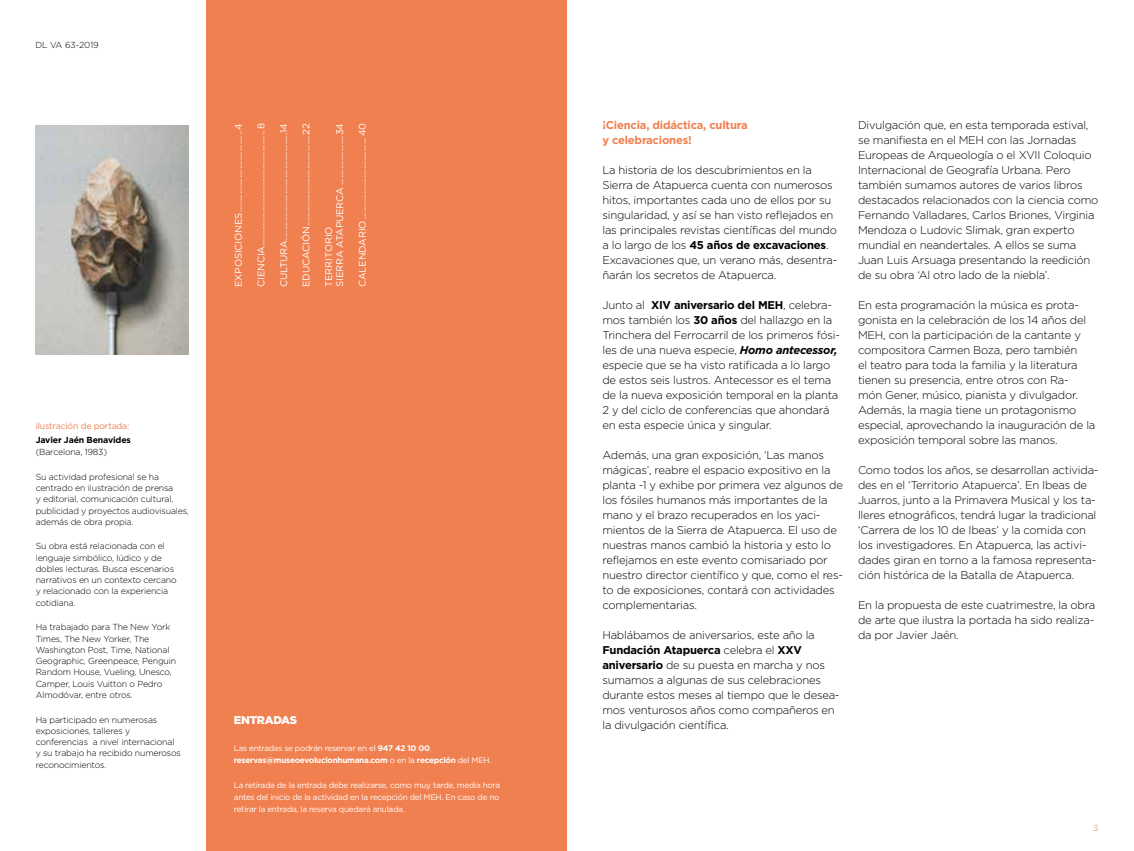
<style>
.page{position:relative;width:1134px;height:851px;background:#fff}
.page>*{position:absolute;margin:0;border:0;box-sizing:border-box;transform-origin:0 0}
.t1{font:300 11.25px/15px "Gotham HTF";letter-spacing:-.02em;color:#000}
.t2{font:700 11.25px/15px "Gotham HTF";letter-spacing:-.02em;color:#f08050}
.t3{font:900 11.25px "Gotham HTF";letter-spacing:-.02em;color:#fff}
.t4{font:9.62px/11.2px "Gotham HTF";letter-spacing:-.01em;color:#fff}
.t5{font:300 8.75px/11.2px "Gotham HTF";letter-spacing:-.02em;color:#000}
.t6{font:8.75px "Gotham HTF";letter-spacing:-.02em;color:#f08050}
.t7{font:700 8.75px "Gotham HTF";letter-spacing:-.02em;color:#000}
.t8{font:300 8.75px "Gotham HTF";color:#f08050}
.t9{font:8.12px/12.1px "Gotham HTF";letter-spacing:-.03em;color:#fff;text-align:justify}
.t10{font:700 8.12px/12.1px "Gotham HTF";letter-spacing:-.03em;color:#fff}
.s1{font-weight:400}
.s2{font-weight:300}
.s3{font-weight:700}
.s4{font-weight:700;font-style:italic}
</style>
<div class="page">
<div style="left:207px;top:0;width:360px;height:850px;background:#f08050"></div>
<img style="left:36px;top:125px;width:152px;height:229px">
<p class="t5" style="left:35px;top:39px;width:65px">DL VA 63-2019</p>
<p class="t4" style="left:233px;top:287px;width:165px;rotate:-90deg">EXPOSICIONES....................................4</p>
<p class="t4" style="left:255px;top:287px;width:165px;rotate:-90deg">CIENCIA................................................... 8</p>
<p class="t4" style="left:278px;top:287px;width:165px;rotate:-90deg">CULTURA...............................................14</p>
<p class="t4" style="left:300px;top:287px;width:165px;rotate:-90deg">EDUCACIÓN........................................22</p>
<p class="t4" style="left:323px;top:287px;width:165px;rotate:-90deg">TERRITORIO<br>SIERRA ATAPUERCA ......................34</p>
<p class="t4" style="left:357px;top:287px;width:165px;rotate:-90deg">CALENDARIO ....................................40</p>
<p class="t6" style="left:36px;top:421px;width:95px">ilustración de portada:</p>
<p class="t7" style="left:36px;top:434px;width:97px">Javier Jaén Benavides</p>
<p class="t5" style="left:36px;top:446px;width:73px">(Barcelona, 1983)</p>
<p class="t5" style="left:36px;top:471px;width:155px">Su actividad profesional se ha centrado en ilustración de prensa<br>y editorial, comunicación cultural, publicidad y proyectos audiovisuales, además de obra propia.</p>
<p class="t5" style="left:36px;top:540px;width:142px">Su obra está relacionada con el lenguaje simbólico, lúdico y de dobles lecturas. Busca escenarios narrativos en un contexto cercano y relacionado con la experiencia cotidiana.</p>
<p class="t5" style="left:36px;top:621px;width:142px">Ha trabajado para The New York<br>Times, The New Yorker, The<br>Washington Post, Time, National<br>Geographic, Greenpeace, Penguin<br>Random House, Vueling, Unesco,<br>Camper, Louis Vuitton o Pedro<br>Almodóvar, entre otros.</p>
<p class="t5" style="left:36px;top:713px;width:147px">Ha participado en numerosas exposiciones, talleres y conferencias a nivel internacional y su trabajo ha recibido numerosos reconocimientos.</p>
<p class="t3" style="left:234px;top:713px;width:65px">ENTRADAS</p>
<p class="t10" style="left:234px;top:742px;width:259px"><span class="s1">Las entradas se podrán reservar en el</span> 947 42 10 00<span class="s2">, </span>reservas@museoevolucionhumana.com <span class="s1">o en la</span> recepción <span class="s1">del MEH.</span></p>
<p class="t9" style="left:234px;top:778px;width:268px">La retirada de la entrada debe realizarse, como muy tarde, media hora antes del inicio de la actividad en la recepción del MEH. En caso de no retirar la entrada, la reserva quedará anulada.</p>
<p class="t2" style="left:602px;top:117px;width:147px">¡Ciencia, didáctica, cultura y celebraciones!</p>
<p class="t1" style="left:602px;top:162px;width:236px">La historia de los descubrimientos en la Sierra de Atapuerca cuenta con numerosos hitos, importantes cada uno de ellos por su singularidad, y así se han visto reflejados en las principales revistas científicas del mundo a lo largo de los <span class="s3">45 años de excavaciones</span>.<br>Excavaciones que, un verano más, desentra&shy;ñarán los secretos de Atapuerca.</p>
<p class="t1" style="left:602px;top:297px;width:239px">Junto al <span class="s3">XIV aniversario del MEH</span>, celebra&shy;mos también los <span class="s3">30 años</span> del hallazgo en la Trinchera del Ferrocarril de los primeros fósi&shy;les de una nueva especie, <span class="s4">Homo antecessor, </span>especie que se ha visto ratificada a lo largo de estos seis lustros. Antecessor es el tema de la nueva exposición temporal en la planta 2 y del ciclo de conferencias que ahondará en esta especie única y singular.</p>
<p class="t1" style="left:602px;top:447px;width:242px">Además, una gran exposición, ‘Las manos mágicas’, reabre el espacio expositivo en la planta -1 y exhibe por primera vez algunos de los fósiles humanos más importantes de la mano y el brazo recuperados en los yaci&shy;mientos de la Sierra de Atapuerca. El uso de nuestras manos cambió la historia y esto lo reflejamos en este evento comisariado por nuestro director científico y que, como el res&shy;to de exposiciones, contará con actividades complementarias.</p>
<p class="t1" style="left:602px;top:627px;width:239px">Hablábamos de aniversarios, este año la <span class="s3">Fundación Atapuerca</span> celebra el <span class="s3">XXV aniversario</span> de su puesta en marcha y nos sumamos a algunas de sus celebraciones durante estos meses al tiempo que le desea&shy;mos venturosos años como compañeros en la divulgación científica.</p>
<p class="t1" style="left:858px;top:117px;width:242px">Divulgación que, en esta temporada estival, se manifiesta en el MEH con las Jornadas Europeas de Arqueología o el XVII Coloquio Internacional de Geografía Urbana. Pero también sumamos autores de varios libros destacados relacionados con la ciencia como Fernando Valladares, Carlos Briones, Virginia Mendoza o Ludovic Slimak, gran experto mundial en neandertales. A ellos se suma Juan Luis Arsuaga presentando la reedición de su obra ‘Al otro lado de la niebla’.</p>
<p class="t1" style="left:858px;top:297px;width:239px">En esta programación la música es prota&shy;gonista en la celebración de los 14 años del MEH, con la participación de la cantante y compositora Carmen Boza, pero también<br>el teatro para toda la familia y la literatura tienen su presencia, entre otros con Ra&shy;món Gener, músico, pianista y divulgador.<br>Además, la magia tiene un protagonismo especial, aprovechando la inauguración de la exposición temporal sobre las manos.</p>
<p class="t1" style="left:858px;top:462px;width:242px">Como todos los años, se desarrollan activida&shy;des en el ‘Territorio Atapuerca’. En Ibeas de Juarros, junto a la Primavera Musical y los ta&shy;lleres etnográficos, tendrá lugar la tradicional ‘Carrera de los 10 de Ibeas’ y la comida con los investigadores. En Atapuerca, las activi&shy;dades giran en torno a la famosa representa&shy;ción histórica de la Batalla de Atapuerca.</p>
<p class="t1" style="left:858px;top:597px;width:239px;text-align:justify">En la propuesta de este cuatrimestre, la obra de arte que ilustra la portada ha sido realiza&shy;da por Javier Jaén.</p>
<p class="t8" style="left:1093px;top:823px;width:7px">3</p>
</div>
